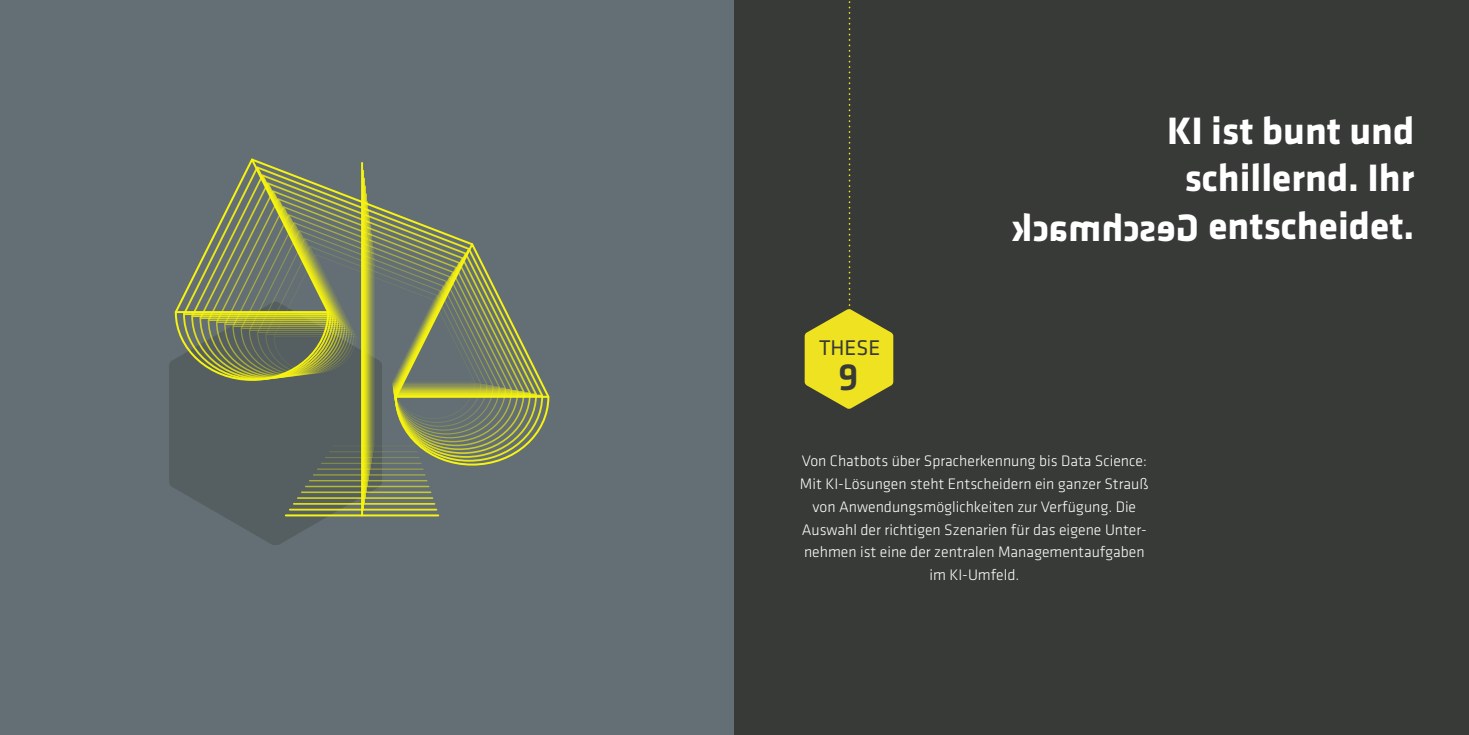
<style>
.page{position:relative;width:1469px;height:735px;background:#fff}
.page>*{position:absolute;margin:0;border:0;box-sizing:border-box;transform-origin:0 0}
.t1{font:700 39.55px/47.4px "Klavika";color:#fff;text-align:center}
.t2{font:500 39.2px "Klavika";color:#383a38}
.t3{font:22.05px "Klavika";color:#383a38}
.t4{font:300 15.75px/22.8px "Klavika";color:#fff;text-align:center}
</style>
<div class="page">
<div style="left:0;top:0;width:1468px;height:734px;background:#636f74"></div>
<div style="left:734px;top:0;width:734px;height:734px;background:#373a36"></div>
<svg style="left:804px;top:1px;width:89px;height:408px"></svg>
<svg style="left:169px;top:311px;width:213px;height:233px;fill:#555f61"></svg>
<hr style="left:370px;top:225px;width:1px;height:244px;background:#f7f410">
<hr style="left:317px;top:468px;width:106px;height:1px;background:#f7f410">
<hr style="left:368px;top:217px;width:2px;height:257px;background:#f7f410">
<hr style="left:313px;top:474px;width:112px;height:1px;background:#f7f410">
<hr style="left:367px;top:209px;width:2px;height:271px;background:#f7f410">
<hr style="left:309px;top:479px;width:118px;height:2px;background:#f7f410">
<hr style="left:366px;top:202px;width:2px;height:284px;background:#f7f410">
<hr style="left:306px;top:485px;width:123px;height:2px;background:#f7f410">
<hr style="left:365px;top:194px;width:2px;height:298px;background:#f7f410">
<hr style="left:302px;top:491px;width:128px;height:2px;background:#f7f410">
<hr style="left:364px;top:186px;width:2px;height:312px;background:#f7f410">
<hr style="left:298px;top:497px;width:134px;height:1px;background:#f7f410">
<hr style="left:363px;top:178px;width:2px;height:325px;background:#f7f410">
<hr style="left:294px;top:502px;width:140px;height:2px;background:#f7f410">
<hr style="left:362px;top:171px;width:2px;height:338px;background:#f7f410">
<hr style="left:290px;top:508px;width:146px;height:2px;background:#f7f410">
<svg style="left:175px;top:158px;width:374px;height:308px"></svg>
<hr style="left:361px;top:163px;width:2px;height:352px;background:#f7f410">
<hr style="left:286px;top:514px;width:152px;height:2px;background:#f7f410">
<h1 class="t1" style="left:1167px;top:108px;width:249px">KI ist bunt und schillernd. Ihr</h1>
<h1 class="t1" style="left:1208px;top:203px;width:207px">entscheidet.</h1>
<h3 class="t3" style="left:819px;top:336px;width:63px">THESE</h3>
<h2 class="t2" style="left:838px;top:355px;width:22px">9</h2>
<p class="t4" style="left:800px;top:449px;width:350px">Von Chatbots über Spracherkennung bis Data Science:<br>Mit KI-Lösungen steht Entscheidern ein ganzer Strauß von Anwendungsmöglichkeiten zur Verfügung. Die Auswahl der richtigen Szenarien für das eigene Unter&shy;nehmen ist eine der zentralen Managementaufgaben im KI-Umfeld.</p>
</div>
